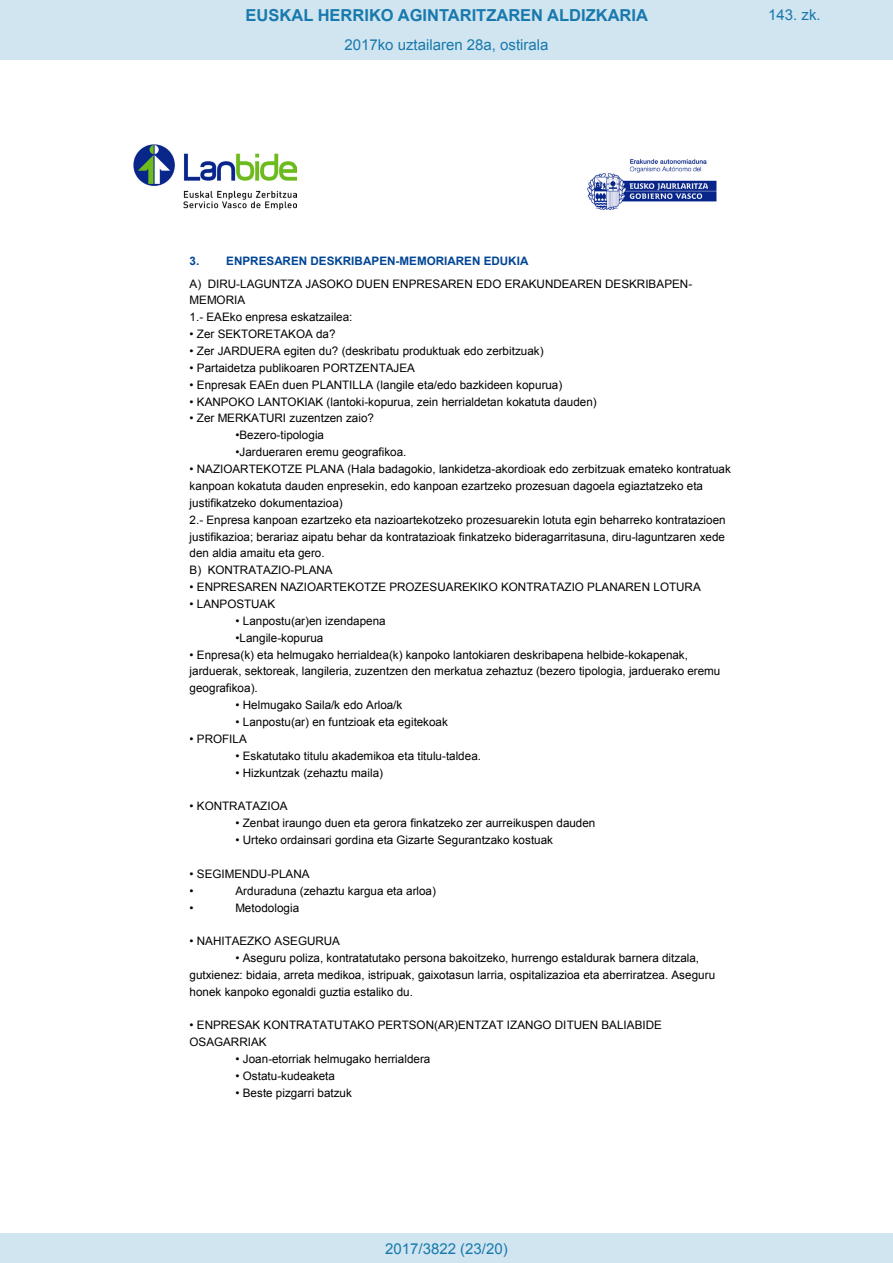
<style>
.page{position:relative;width:893px;height:1263px;background:#fff}
.page>*{position:absolute;margin:0;border:0;box-sizing:border-box;transform-origin:0 0}
.t1{font:700 16.5px "Arial";color:#1879ad}
.Paginacion_Centro{font:15px "Arial";color:#1879ad}
.t2{font:11.7px/16.8px "Arial";letter-spacing:.005em;color:#000}
.s1{font-weight:700;color:#004595}
</style>
<div class="page">
<div style="left:0;top:0;width:893px;height:60px;background:#d0e5f0"></div>
<div style="left:0;top:1233px;width:893px;height:30px;background:#d0e5f0"></div>
<img style="left:134px;top:144px;width:163px;height:66px">
<img style="left:588px;top:158px;width:129px;height:52px">
<h1 class="t1" style="left:246px;top:4px;width:404px">EUSKAL HERRIKO AGINTARITZAREN ALDIZKARIA</h1>
<p class="Paginacion_Centro" style="left:344px;top:35px;width:206px">2017ko uztailaren 28a, ostirala</p>
<p class="Paginacion_Centro" style="left:768px;top:5px;width:54px">143. zk.</p>
<p class="t2" style="left:190px;top:250px;width:504px;line-height:22px"><span class="s1">3. ENPRESAREN DESKRIBAPEN-MEMORIAREN EDUKIA<br></span>A) DIRU-LAGUNTZA JASOKO DUEN ENPRESAREN EDO ERAKUNDEAREN DESKRIBAPEN-</p>
<p class="t2" style="left:190px;top:292px;width:164px">MEMORIA<br>1.- EAEko enpresa eskatzailea:</p>
<p class="t2" style="left:190px;top:326px;width:148px">• Zer SEKTORETAKOA da?</p>
<p class="t2" style="left:190px;top:343px;width:356px">• Zer JARDUERA egiten du? (deskribatu produktuak edo zerbitzuak)</p>
<p class="t2" style="left:190px;top:359px;width:227px">• Partaidetza publikoaren PORTZENTAJEA</p>
<p class="t2" style="left:190px;top:376px;width:374px">• Enpresak EAEn duen PLANTILLA (langile eta/edo bazkideen kopurua)</p>
<p class="t2" style="left:190px;top:393px;width:409px">• KANPOKO LANTOKIAK (lantoki-kopurua, zein herrialdetan kokatuta dauden)</p>
<p class="t2" style="left:190px;top:410px;width:186px">• Zer MERKATURI zuzentzen zaio?</p>
<p class="t2" style="left:235px;top:427px;width:90px">•Bezero-tipologia</p>
<p class="t2" style="left:235px;top:444px;width:173px">•Jardueraren eremu geografikoa.</p>
<p class="t2" style="left:190px;top:461px;width:543px">• NAZIOARTEKOTZE PLANA (Hala badagokio, lankidetza-akordioak edo zerbitzuak emateko kontratuak kanpoan kokatuta dauden enpresekin, edo kanpoan ezartzeko prozesuan dagoela egiaztatzeko eta justifikatzeko dokumentazioa)<br>2.- Enpresa kanpoan ezartzeko eta nazioartekotzeko prozesuarekin lotuta egin beharreko kontratazioen justifikazioa; berariaz aipatu behar da kontratazioak finkatzeko bideragarritasuna, diru-laguntzaren xede den aldia amaitu eta gero.<br>B) KONTRATAZIO-PLANA</p>
<p class="t2" style="left:190px;top:579px;width:513px">• ENPRESAREN NAZIOARTEKOTZE PROZESUAREKIKO KONTRATAZIO PLANAREN LOTURA</p>
<p class="t2" style="left:190px;top:595px;width:87px">• LANPOSTUAK</p>
<p class="t2" style="left:235px;top:612px;width:152px">• Lanpostu(ar)en izendapena</p>
<p class="t2" style="left:235px;top:629px;width:89px">•Langile-kopurua</p>
<p class="t2" style="left:190px;top:646px;width:532px">• Enpresa(k) eta helmugako herrialdea(k) kanpoko lantokiaren deskribapena helbide-kokapenak, jarduerak, sektoreak, langileria, zuzentzen den merkatua zehaztuz (bezero tipologia, jarduerako eremu geografikoa).</p>
<p class="t2" style="left:235px;top:697px;width:168px">• Helmugako Saila/k edo Arloa/k</p>
<p class="t2" style="left:235px;top:713px;width:214px">• Lanpostu(ar) en funtzioak eta egitekoak</p>
<p class="t2" style="left:190px;top:730px;width:59px">• PROFILA</p>
<p class="t2" style="left:235px;top:747px;width:247px">• Eskatutako titulu akademikoa eta titulu-taldea.</p>
<p class="t2" style="left:235px;top:764px;width:149px">• Hizkuntzak (zehaztu maila)</p>
<p class="t2" style="left:190px;top:798px;width:100px">• KONTRATAZIOA</p>
<p class="t2" style="left:235px;top:815px;width:361px">• Zenbat iraungo duen eta gerora finkatzeko zer aurreikuspen dauden</p>
<p class="t2" style="left:235px;top:832px;width:319px">• Urteko ordainsari gordina eta Gizarte Segurantzako kostuak</p>
<p class="t2" style="left:190px;top:865px;width:121px">• SEGIMENDU-PLANA •</p>
<p class="t2" style="left:235px;top:882px;width:202px">Arduraduna (zehaztu kargua eta arloa)</p>
<p class="t2" style="left:190px;top:899px;width:6px">•</p>
<p class="t2" style="left:235px;top:899px;width:65px">Metodologia</p>
<p class="t2" style="left:190px;top:933px;width:152px">• NAHITAEZKO ASEGURUA</p>
<p class="t2" style="left:190px;top:950px;width:527px;text-indent:46px">• Aseguru poliza, kontratatutako persona bakoitzeko, hurrengo estaldurak barnera ditzala, gutxienez: bidaia, arreta medikoa, istripuak, gaixotasun larria, ospitalizazioa eta aberriratzea. Aseguru honek kanpoko egonaldi guztia estaliko du.</p>
<p class="t2" style="left:190px;top:1017px;width:474px">• ENPRESAK KONTRATATUTAKO PERTSON(AR)ENTZAT IZANGO DITUEN BALIABIDE<br>OSAGARRIAK</p>
<p class="t2" style="left:235px;top:1051px;width:196px">• Joan-etorriak helmugako herrialdera</p>
<p class="t2" style="left:235px;top:1068px;width:101px">• Ostatu-kudeaketa</p>
<p class="t2" style="left:235px;top:1085px;width:118px">• Beste pizgarri batzuk</p>
<p class="Paginacion_Centro" style="left:385px;top:1238px;width:124px">2017/3822 (23/20)</p>
</div>
